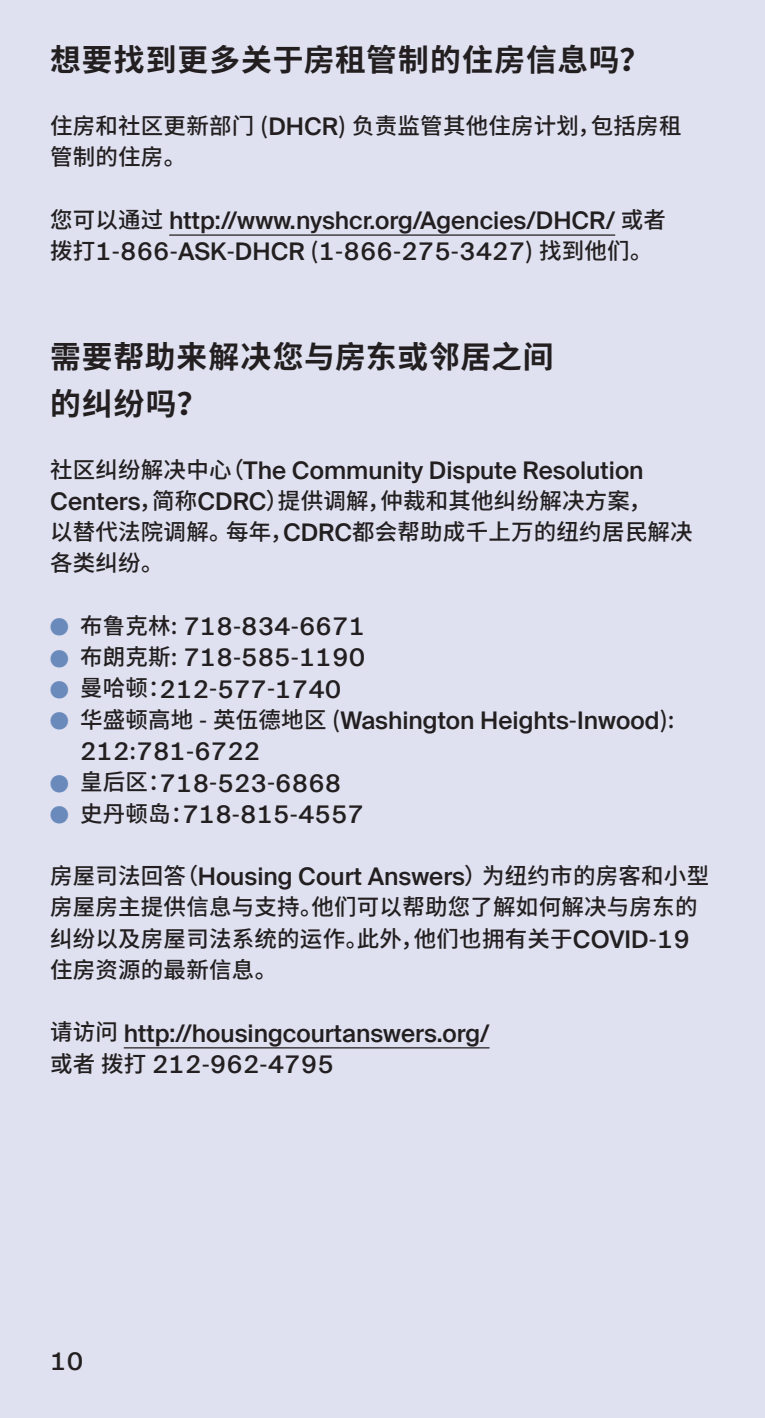
<style>
.page{position:relative;width:765px;height:1418px;background:#dfe1f0}
.page>*{position:absolute;margin:0;border:0;box-sizing:border-box;transform-origin:0 0}
.Subtitle_CN_SC{font:700 30.75px/47px "Noto Sans CJ Ksc";letter-spacing:.03em;color:#231f20}
.Text_9_75_CN_SC{font:500 24.5px/31.2px "Suisse Intl";color:#231f20}
.Text_9_75_CN_SC-2{font:500 22.5px/31.2px "Noto Sans CJ Ksc";letter-spacing:.01em;color:#231f20}
.s1{font-family:"Suisse Intl";font-size:24.5px}
.s2{font-family:"Noto Sans CJ Ksc";font-size:22.5px}
.s3{font-size:30.75px;color:#698abb}
</style>
<div class="page">
<hr style="left:169px;top:234px;width:446px;height:2px;background:#231f20">
<hr style="left:124px;top:1047px;width:366px;height:1px;background:#231f20">
<p class="Subtitle_CN_SC" style="left:50px;top:37px;width:602px">想要找到更多关于房租管制的住房信息吗？</p>
<p class="Text_9_75_CN_SC-2" style="left:50px;top:110px;width:633px">住房和社区更新部门 (<span class="s1">DHCR</span>) 负责监管其他住房计划，包括房租管制的住房。</p>
<p class="Text_9_75_CN_SC" style="left:50px;top:205px;width:618px"><span class="s2">您可以通过</span> http://www.nyshcr.org/Agencies/DHCR/ <span class="s2">或者拨打</span>1<span class="s2">-</span>866<span class="s2">-</span>ASK<span class="s2">-</span>DHCR <span class="s2">(</span>1<span class="s2">-</span>866<span class="s2">-</span>275<span class="s2">-</span>3427<span class="s2">) 找到他们。</span></p>
<p class="Subtitle_CN_SC" style="left:50px;top:334px;width:505px">需要帮助来解决您与房东或邻居之间的纠纷吗？</p>
<p class="Text_9_75_CN_SC" style="left:50px;top:455px;width:595px"><span class="s2">社区纠纷解决中心（</span>The Community Dispute Resolution</p>
<p class="Text_9_75_CN_SC-2" style="left:50px;top:485px;width:644px"><span class="s1">Centers</span>，简称<span class="s1">CDRC</span>）提供调解，仲裁和其他纠纷解决方案，<br>以替代法院调解。每年，<span class="s1">CDRC</span>都会帮助成千上万的纽约居民解决各类纠纷。</p>
<p class="Text_9_75_CN_SC" style="left:50px;top:611px;width:317px"><span class="s3">●</span> <span class="s2">布鲁克林:</span> 718<span class="s2">-</span>834<span class="s2">-</span>6671</p>
<p class="Text_9_75_CN_SC" style="left:50px;top:642px;width:317px"><span class="s3">●</span> <span class="s2">布朗克斯:</span> 718<span class="s2">-</span>585<span class="s2">-</span>1190</p>
<p class="Text_9_75_CN_SC" style="left:50px;top:673px;width:293px"><span class="s3">●</span> <span class="s2">曼哈顿：</span>212<span class="s2">-</span>577<span class="s2">-</span>1740</p>
<p class="Text_9_75_CN_SC" style="left:80px;top:705px;width:596px;text-indent:-30px"><span class="s3">●</span> <span class="s2">华盛顿高地 - 英伍德地区 (</span>Washington Heights<span class="s2">-</span>Inwood<span class="s2">):<br></span>212<span class="s2">:</span>781<span class="s2">-</span>6722</p>
<p class="Text_9_75_CN_SC" style="left:50px;top:767px;width:293px"><span class="s3">●</span> <span class="s2">皇后区：</span>718<span class="s2">-</span>523<span class="s2">-</span>6868</p>
<p class="Text_9_75_CN_SC" style="left:50px;top:798px;width:316px"><span class="s3">●</span> <span class="s2">史丹顿岛：</span>718<span class="s2">-</span>815<span class="s2">-</span>4557</p>
<p class="Text_9_75_CN_SC" style="left:50px;top:861px;width:661px"><span class="s2">房屋司法回答（</span>Housing Court Answers<span class="s2">）为纽约市的房客和小型</span></p>
<p class="Text_9_75_CN_SC-2" style="left:50px;top:892px;width:649px">房屋房主提供信息与支持。他们可以帮助您了解如何解决与房东的纠纷以及房屋司法系统的运作。此外，他们也拥有关于<span class="s1">COVID</span>-<span class="s1">19</span>住房资源的最新信息。</p>
<p class="Text_9_75_CN_SC" style="left:50px;top:1017px;width:441px"><span class="s2">请访问</span> http://housingcourtanswers.org/<span class="s2">或者拨打</span> 212<span class="s2">-</span>962<span class="s2">-</span>4795</p>
<p class="Text_9_75_CN_SC" style="left:50px;top:1345px;width:35px">10</p>
</div>
